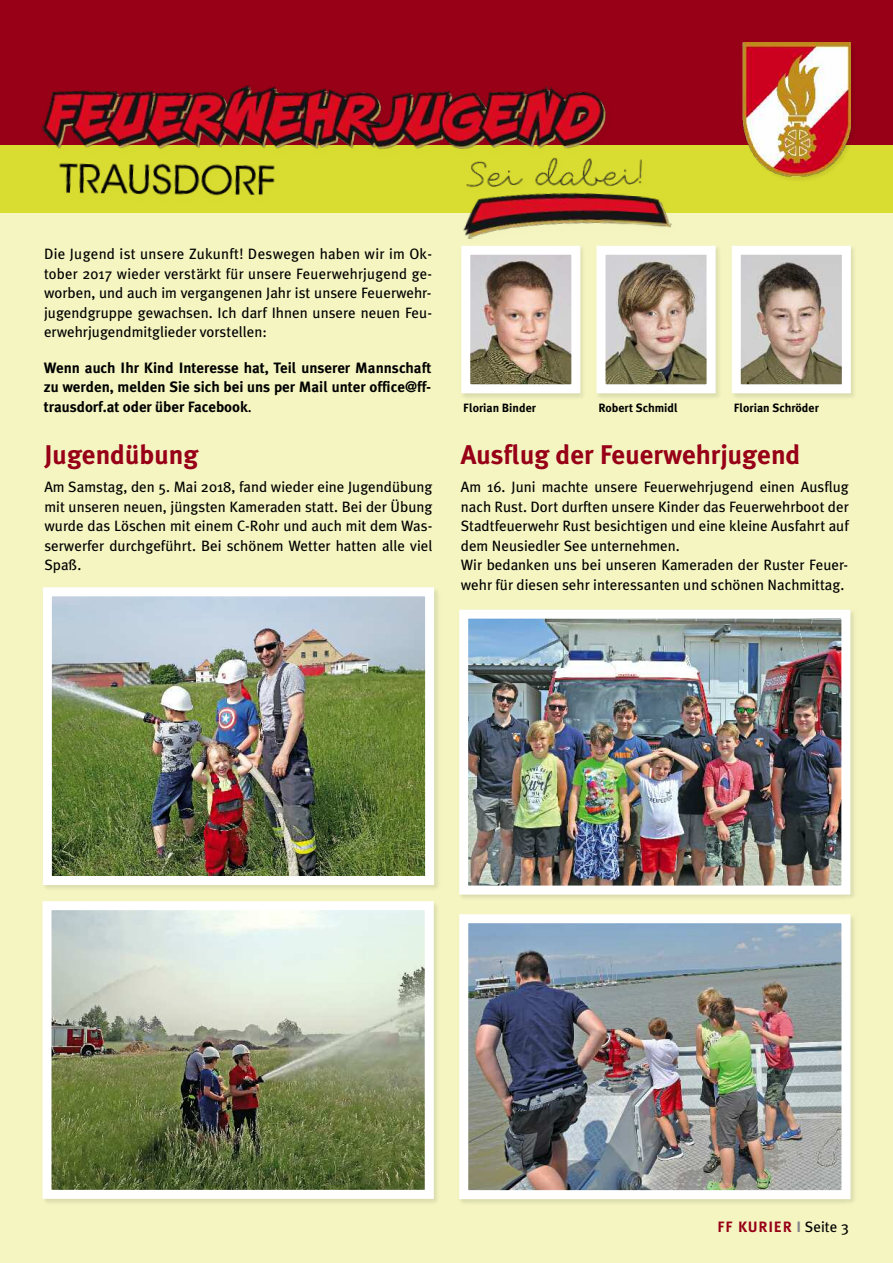
<style>
.page{position:relative;width:893px;height:1263px;background:#fff}
.page>*{position:absolute;margin:0;border:0;box-sizing:border-box;transform-origin:0 0}
.t1{font:700 27px "Meta Plus";color:#970017}
.t2{font:15px/19.5px "Meta Plus";color:#000;text-align:justify}
.t3{font:700 15px/19.5px "Meta Plus";color:#000;text-align:justify}
.t4{font:700 15px "Meta Plus";letter-spacing:.055em;color:#970017}
.t5{font:700 12px "Meta Plus";color:#000}
.s1{font-weight:400}
.s2{color:#868589}
.s3{font-weight:400;color:#000}
</style>
<div class="page">
<div style="left:0;top:211px;width:893px;height:1052px;background:#f4f5c1"></div>
<div style="left:0;top:0;width:893px;height:147px;background:#970017"></div>
<div style="left:0;top:145px;width:893px;height:68px;background:#dadd31"></div>
<img style="left:461px;top:245px;width:393px;height:153px">
<img style="left:471px;top:265px;width:99px;height:118px">
<div style="left:461px;top:246px;width:119px;height:147px;border:9px solid #fff"></div>
<img style="left:742px;top:256px;width:99px;height:127px">
<div style="left:732px;top:246px;width:119px;height:147px;border:9px solid #fff"></div>
<img style="left:606px;top:265px;width:100px;height:118px">
<div style="left:596px;top:246px;width:120px;height:147px;border:9px solid #fff"></div>
<img style="left:742px;top:42px;width:111px;height:138px">
<img style="left:743px;top:42px;width:108px;height:135px">
<img style="left:42px;top:590px;width:396px;height:613px">
<img style="left:53px;top:597px;width:371px;height:278px">
<div style="left:43px;top:587px;width:391px;height:298px;border:9px solid #fff"></div>
<img style="left:53px;top:911px;width:371px;height:278px">
<div style="left:43px;top:901px;width:391px;height:298px;border:9px solid #fff"></div>
<img style="left:459px;top:609px;width:395px;height:289px">
<img style="left:469px;top:620px;width:371px;height:264px">
<div style="left:459px;top:610px;width:391px;height:284px;border:9px solid #fff"></div>
<img style="left:461px;top:914px;width:393px;height:289px">
<img style="left:469px;top:924px;width:371px;height:265px">
<div style="left:459px;top:914px;width:391px;height:285px;border:9px solid #fff"></div>
<hr style="left:0;top:786px;width:1px;height:263px;background:#fff">
<img style="left:461px;top:245px;width:248px;height:20px">
<img style="left:42px;top:84px;width:636px;height:163px">
<p class="t2" style="left:44px;top:244px;width:390px">Die Jugend ist unsere Zukunft! Deswegen haben wir im Ok&shy;tober 2017 wieder verstärkt für unsere Feuerwehrjugend ge&shy;worben, und auch im vergangenen Jahr ist unsere Feuerwehr&shy;jugendgruppe gewachsen. Ich darf Ihnen unsere neuen Feu&shy;erwehrjugendmitglieder vorstellen:</p>
<p class="t3" style="left:44px;top:358px;width:389px">Wenn auch Ihr Kind Interesse hat, Teil unserer Mannschaft zu werden, melden Sie sich bei uns per Mail unter office@ff&shy;trausdorf.at oder über Facebook<span class="s1">.</span></p>
<h1 class="t1" style="left:44px;top:439px;width:155px">Jugendübung</h1>
<p class="t2" style="left:44px;top:477px;width:390px">Am Samstag, den 5. Mai 2018, fand wieder eine Jugendübung mit unseren neuen, jüngsten Kameraden statt. Bei der Übung wurde das Löschen mit einem C-Rohr und auch mit dem Was&shy;serwerfer durchgeführt. Bei schönem Wetter hatten alle viel Spaß.</p>
<p class="t5" style="left:463px;top:401px;width:74px">Florian Binder</p>
<p class="t5" style="left:599px;top:401px;width:81px">Robert Schmidl</p>
<p class="t5" style="left:734px;top:401px;width:87px">Florian Schröder</p>
<h1 class="t1" style="left:461px;top:439px;width:341px">Ausflug der Feuerwehrjugend</h1>
<p class="t2" style="left:461px;top:477px;width:390px;text-align:left">Am 16. Juni machte unsere Feuerwehrjugend einen Ausflug nach Rust. Dort durften unsere Kinder das Feuerwehrboot der Stadtfeuerwehr Rust besichtigen und eine kleine Ausfahrt auf dem Neusiedler See unternehmen.<br>Wir bedanken uns bei unseren Kameraden der Ruster Feuer&shy;wehr für diesen sehr interessanten und schönen Nachmittag.</p>
<p class="t4" style="left:718px;top:1218px;width:133px">FF KURIER <span class="s2">I</span> <span class="s3">Seite 3</span></p>
</div>
